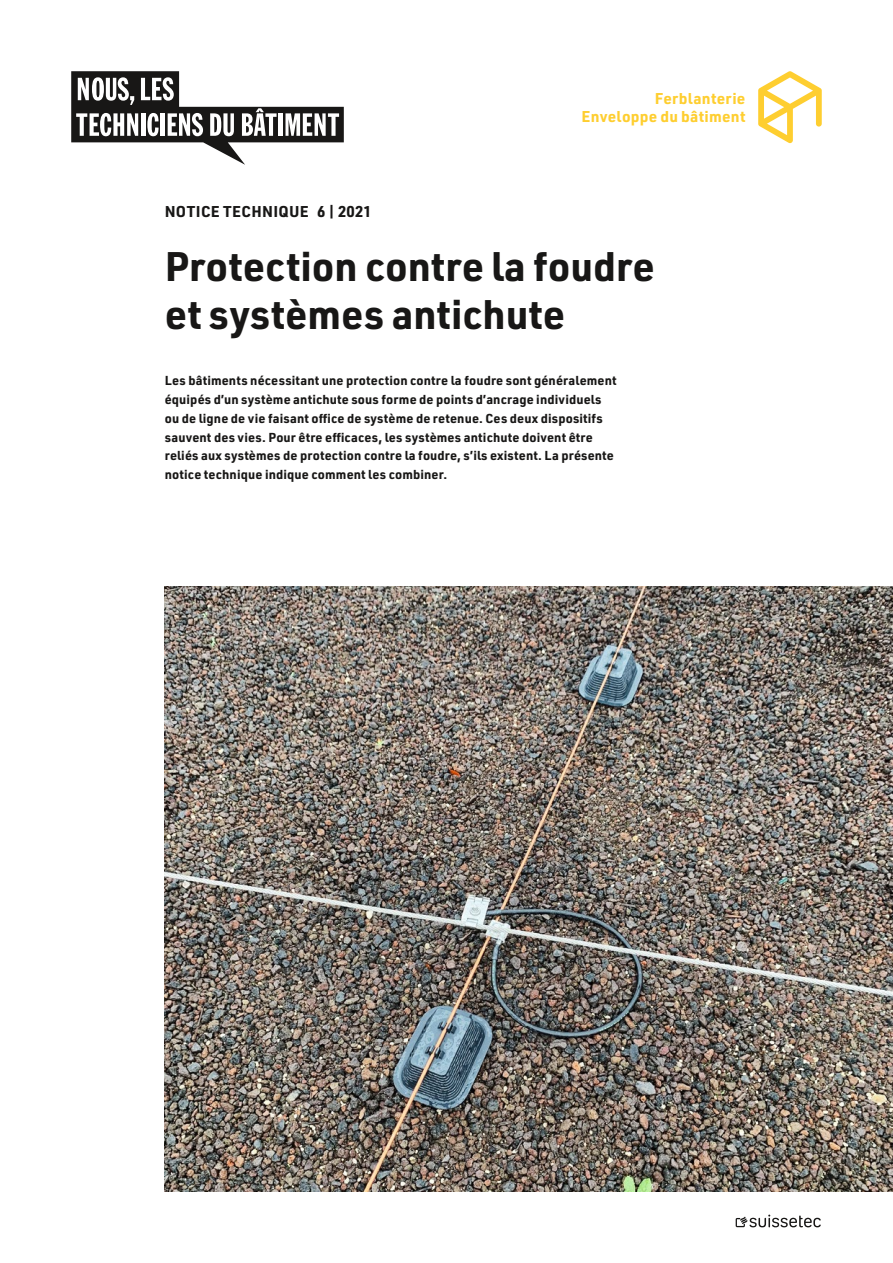
<style>
.page{position:relative;width:893px;height:1263px;background:#fff}
.page>*{position:absolute;margin:0;border:0;box-sizing:border-box;transform-origin:0 0}
.t1{font:700 40.5px/48px "URWDIN";color:#181716}
.t2{font:700 15.3px/18.8px "URWDIN";letter-spacing:.015em;color:#fece30;text-align:right}
.t3{font:700 15.3px "URWDIN";letter-spacing:.02em;color:#181716}
.t4{font:700 12.75px/18.8px "URWDIN";letter-spacing:.01em;color:#181716}
</style>
<div class="page">
<svg style="left:736px;top:1214px;width:85px;height:13px"></svg>
<img style="left:165px;top:586px;width:728px;height:606px">
<svg style="left:71px;top:71px;width:273px;height:94px"></svg>
<svg style="left:758px;top:71px;width:64px;height:72px"></svg>
<p class="t3" style="left:165px;top:201px;width:208px">NOTICE TECHNIQUE 6 | 2021</p>
<p class="t2" style="left:582px;top:88px;width:165px">Ferblanterie<br>Enveloppe du bâtiment</p>
<h1 class="t1" style="left:165px;top:241px;width:492px">Protection contre la foudre et systèmes antichute</h1>
<p class="t4" style="left:165px;top:371px;width:453px">Les bâtiments nécessitant une protection contre la foudre sont généralement équipés d’un système antichute sous forme de points d’ancrage individuels ou de ligne de vie faisant office de système de retenue. Ces deux dispositifs sauvent des vies. Pour être efficaces, les systèmes antichute doivent être reliés aux systèmes de protection contre la foudre, s’ils existent. La présente notice technique indique comment les combiner.</p>
</div>
